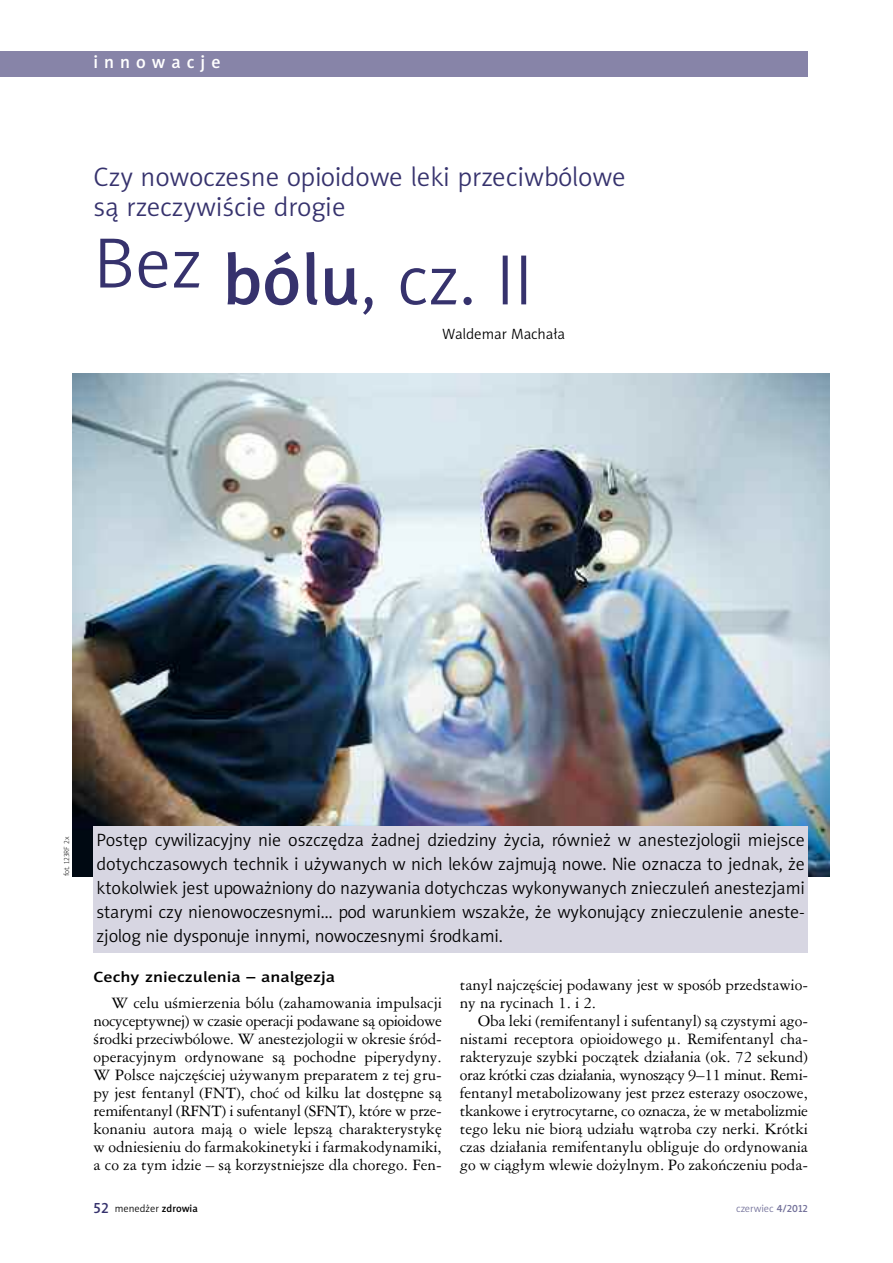
<style>
.page{position:relative;width:893px;height:1263px;background:#fff}
.page>*{position:absolute;margin:0;border:0;box-sizing:border-box;transform-origin:0 0}
.t1{font:72px "Naomi Sans EFNPS Light";color:#36326d}
.t2{font:27px/30px "Naomi Sans EFNPS Light";color:#36326d}
.t3{font:18px/24px "Naomi Sans EFNPS Light";letter-spacing:-.005em;color:#000;text-align:justify}
.t4{font:18px "Naomi Sans EFNPS Medium";letter-spacing:.335em;color:#fff}
.t5{font:15px/18px "Ameri Garmnd PL";color:#000;text-align:justify}
.t6{font:15px "Naomi Sans EFNPS Medium";color:#000;scale:1.2 1}
.t7{font:15px "Naomi Sans EFNPS Light";color:#000}
.t8{font:10.5px "Naomi Sans EFNPS Light";color:#000}
.t9{font:10.5px "Naomi Sans EFNPS Light";color:#727099}
.t10{font:7.5px "Naomi Sans EFNPS Thin";color:#000}
.s1{font-family:"Naomi Sans EFNPS Medium"}
.s2{font-family:"Naomi Sans EFNPS Medium";font-size:15px;color:#36326d}
</style>
<div class="page">
<div style="left:0;top:51px;width:808px;height:26px;background:#8784a8"></div>
<img style="left:72px;top:373px;width:757px;height:503px">
<div style="left:94px;top:826px;width:714px;height:126px;background:#d7d6e2"></div>
<p class="t4" style="left:94px;top:55px;width:129px">innowacje</p>
<h2 class="t2" style="left:94px;top:164px;width:534px">Czy nowoczesne opioidowe leki przeciwbólowe są rzeczywiście drogie</h2>
<h1 class="t1" style="left:94px;top:252px;width:441px">Bez <span class="s1">bólu</span>, cz. II</h1>
<p class="t7" style="left:442px;top:328px;width:124px">Waldemar Machała</p>
<p class="t10" style="left:64px;top:876px;width:41px;rotate:-90deg">fot. 123RF 2x</p>
<p class="t3" style="left:97px;top:829px;width:710px">Postęp cywilizacyjny nie oszczędza żadnej dziedziny życia, również w anestezjologii miejsce dotychczasowych technik i używanych w nich leków zajmują nowe. Nie oznacza to jednak, że ktokolwiek jest upoważniony do nazywania dotychczas wykonywanych znieczuleń anestezjami starymi czy nienowoczesnymi… pod warunkiem wszakże, że wykonujący znieczulenie aneste&shy;zjolog nie dysponuje innymi, nowoczesnymi środkami.</p>
<p class="t6" style="left:94px;top:971px;width:203px">Cechy znieczulenia – analgezja</p>
<p class="t5" style="left:94px;top:994px;width:350px;text-indent:18px">W celu uśmierzenia bólu (zahamowania impulsacji nocyceptywnej) w czasie operacji podawane są opioidowe środki przeciwbólowe. W anestezjologii w okresie śród&shy;operacyjnym ordynowane są pochodne piperydyny.<br>W Polsce najczęściej używanym preparatem z tej gru&shy;py jest fentanyl (FNT), choć od kilku lat dostępne są remifentanyl (RFNT) i sufentanyl (SFNT), które w prze&shy;konaniu autora mają o wiele lepszą charakterystykę w odniesieniu do farmakokinetyki i farmakodynamiki, a co za tym idzie – są korzystniejsze dla chorego. Fen-</p>
<p class="t5" style="left:460px;top:976px;width:350px">tanyl najczęściej podawany jest w sposób przedstawio&shy;ny na rycinach 1. i 2.</p>
<p class="t5" style="left:460px;top:1012px;width:350px;text-indent:18px">Oba leki (remifentanyl i sufentanyl) są czystymi ago&shy;nistami receptora opioidowego . Remifentanyl cha&shy;rakteryzuje szybki początek działania (ok. 72 sekund) oraz krótki czas działania, wynoszący 9–11 minut. Remi&shy;fentanyl metabolizowany jest przez esterazy osoczowe, tkankowe i erytrocytarne, co oznacza, że w metabolizmie tego leku nie biorą udziału wątroba czy nerki. Krótki czas działania remifentanylu obliguje do ordynowania go w ciągłym wlewie dożylnym. Po zakończeniu poda-</p>
<p class="t8" style="left:94px;top:1204px;width:106px"><span class="s2">52</span> menedżer <span class="s1">zdrowia</span></p>
<p class="t9" style="left:736px;top:1204px;width:73px">czerwiec <span class="s1">4/2012</span></p>
</div>
